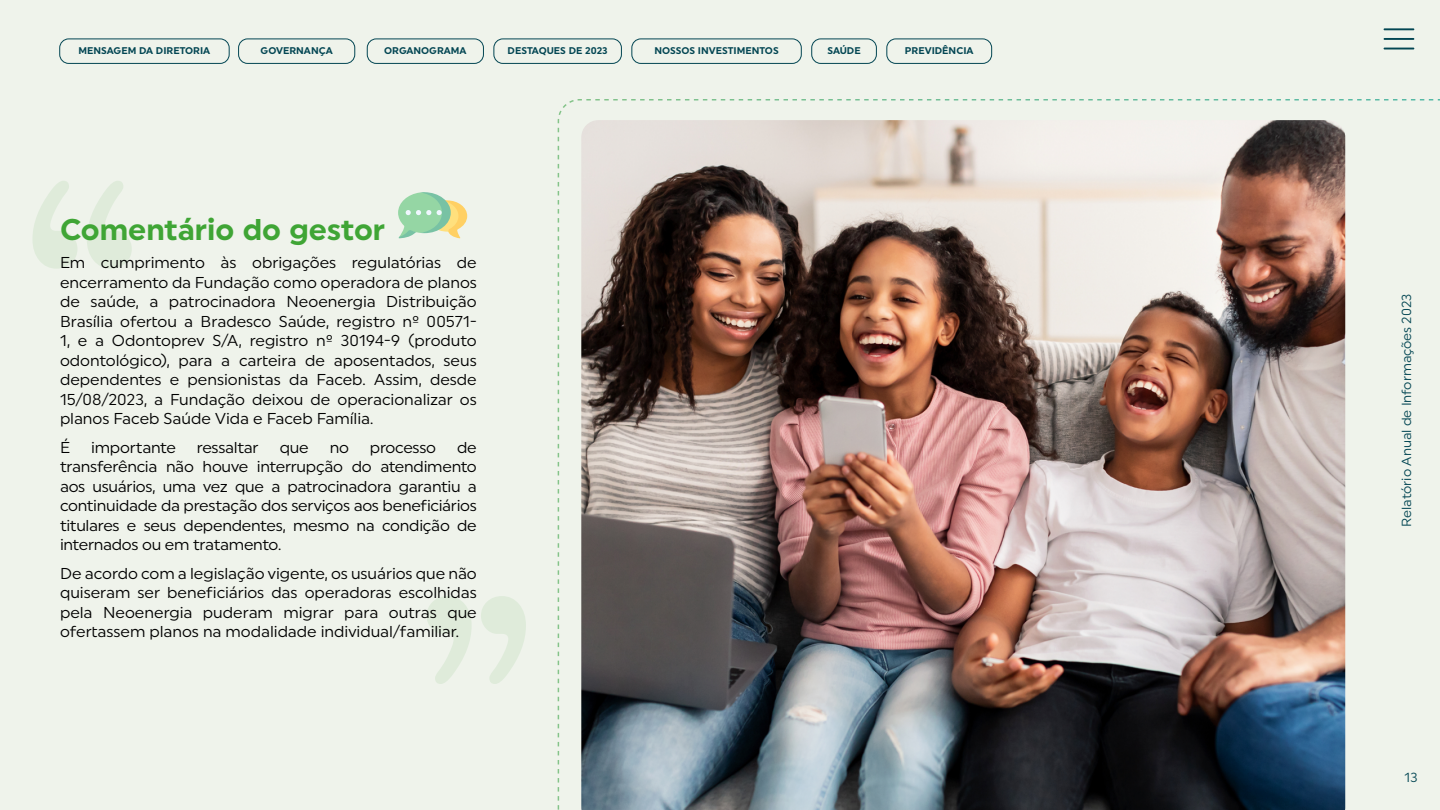
<style>
.page{position:relative;width:1440px;height:810px;background:#eff3eb}
.page>*{position:absolute;margin:0;border:0;box-sizing:border-box;transform-origin:0 0}
.t1{font:700 30px "Uniform";color:#3fa535}
.t2{font:15.75px/19.5px "Uniform";letter-spacing:-.01em;color:#000;text-align:justify}
.t3{font:13.2px "Uniform";color:#034653}
.t4{font:700 9.75px "Uniform";color:#034653}
</style>
<div class="page">
<div style="left:367px;top:39px;width:117px;height:25px;border:1px solid #034653;border-radius:9px"></div>
<div style="left:238px;top:39px;width:117px;height:25px;border:1px solid #034653;border-radius:9px"></div>
<div style="left:632px;top:39px;width:169px;height:25px;border:1px solid #034653;border-radius:9px"></div>
<div style="left:60px;top:39px;width:169px;height:25px;border:1px solid #034653;border-radius:9px"></div>
<div style="left:494px;top:39px;width:128px;height:25px;border:1px solid #034653;border-radius:9px"></div>
<div style="left:812px;top:39px;width:65px;height:25px;border:1px solid #034653;border-radius:9px"></div>
<div style="left:887px;top:39px;width:105px;height:25px;border:1px solid #034653;border-radius:9px"></div>
<hr style="left:1384px;top:28px;width:30px;height:2px;background:#034653">
<hr style="left:1384px;top:38px;width:30px;height:2px;background:#034653">
<hr style="left:1384px;top:48px;width:30px;height:2px;background:#034653">
<svg style="left:32px;top:181px;width:100px;height:88px;background:#e6eee2"></svg>
<svg style="left:427px;top:596px;width:99px;height:88px;background:#e6eee2"></svg>
<svg style="left:398px;top:192px;width:69px;height:46px;background:#bddcb0"></svg>
<div style="left:557px;top:98px;width:883px;height:712px;background:#eff3eb"></div>
<img style="left:581px;top:120px;width:764px;height:690px">
<p class="t4" style="left:79px;top:45px;width:133px">MENSAGEM DA DIRETORIA</p>
<p class="t4" style="left:261px;top:45px;width:74px">GOVERNANÇA</p>
<p class="t4" style="left:384px;top:45px;width:84px">ORGANOGRAMA</p>
<p class="t4" style="left:508px;top:45px;width:101px">DESTAQUES DE 2023</p>
<p class="t4" style="left:654px;top:45px;width:126px">NOSSOS INVESTIMENTOS</p>
<p class="t4" style="left:827px;top:45px;width:35px">SAÚDE</p>
<p class="t4" style="left:905px;top:45px;width:70px">PREVIDÊNCIA</p>
<h1 class="t1" style="left:60px;top:211px;width:327px">Comentário do gestor</h1>
<p class="t2" style="left:60px;top:253px;width:418px">Em cumprimento às obrigações regulatórias de encerramento da Fundação como operadora de planos de saúde, a patrocinadora Neoenergia Distribuição Brasília ofertou a Bradesco Saúde, registro nº 00571- 1, e a Odontoprev S/A, registro nº 30194-9 (produto odontológico), para a carteira de aposentados, seus dependentes e pensionistas da Faceb. Assim, desde 15/08/2023, a Fundação deixou de operacionalizar os planos Faceb Saúde Vida e Faceb Família.</p>
<p class="t2" style="left:60px;top:437px;width:12px">É</p>
<p class="t2" style="left:91px;top:437px;width:86px">importante</p>
<p class="t2" style="left:197px;top:437px;width:63px">ressaltar</p>
<p class="t2" style="left:280px;top:437px;width:31px">que</p>
<p class="t2" style="left:330px;top:437px;width:21px">no</p>
<p class="t2" style="left:370px;top:437px;width:68px">processo</p>
<p class="t2" style="left:60px;top:437px;width:418px;text-indent:397px">de transferência não houve interrupção do atendimento aos usuários, uma vez que a patrocinadora garantiu a continuidade da prestação dos serviços aos beneficiários titulares e seus dependentes, mesmo na condição de internados ou em tratamento.</p>
<p class="t2" style="left:60px;top:563px;width:418px">De acordo com a legislação vigente, os usuários que não quiseram ser beneficiários das operadoras escolhidas pela Neoenergia puderam migrar para outras que ofertassem planos na modalidade individual/familiar.</p>
<p class="t3" style="left:1399px;top:527px;width:235px;rotate:-90deg">Relatório Anual de Informações 2023</p>
<p class="t3" style="left:1405px;top:769px;width:15px">13</p>
</div>
